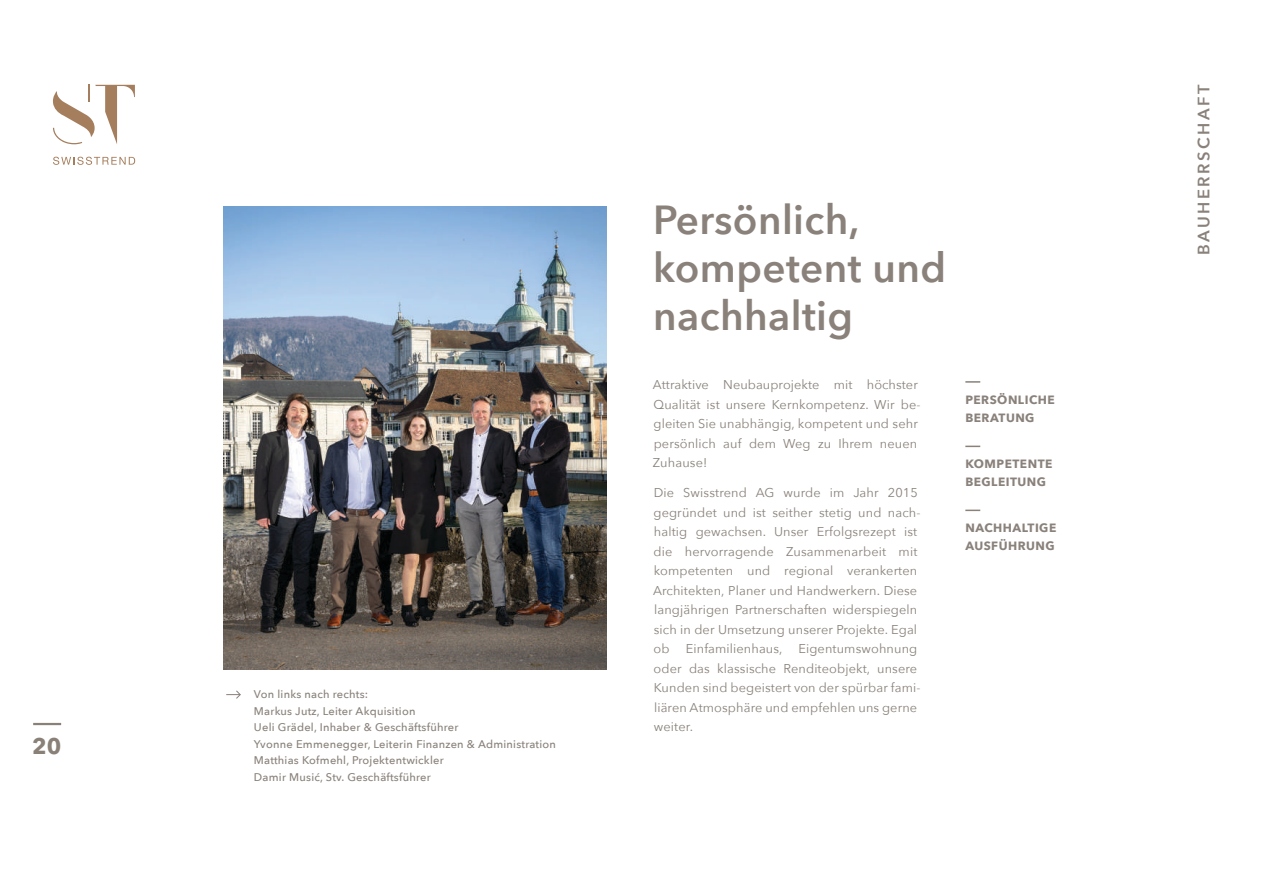
<style>
.page{position:relative;width:1263px;height:893px;background:#fff}
.page>*{position:absolute;margin:0;border:0;box-sizing:border-box;transform-origin:0 0}
.t1{font:600 40.5px/48px "Avenir Next";letter-spacing:.01em;color:#89817a}
.t2{font:700 22.5px "Avenir Next Cyr";color:#898078}
.t3{font:600 16.5px "Avenir Next";letter-spacing:.15em;color:#89817a}
.t4{font:12.75px/19.5px "Avenir Next";letter-spacing:.01em;color:#89817a}
.t5{font:700 12px/18px "Avenir Next";letter-spacing:.04em;color:#89817a}
.t6{font:500 11.1px/16.5px "Avenir Next";letter-spacing:.02em;color:#89817a}
</style>
<div class="page">
<svg style="left:965px;top:381px;width:15px;height:2px"></svg>
<svg style="left:965px;top:446px;width:15px;height:1px"></svg>
<svg style="left:965px;top:510px;width:15px;height:1px"></svg>
<svg style="left:226px;top:690px;width:15px;height:9px"></svg>
<svg style="left:53px;top:85px;width:82px;height:59px"></svg>
<svg style="left:53px;top:157px;width:82px;height:8px"></svg>
<img style="left:224px;top:207px;width:382px;height:463px">
<hr style="left:33px;top:723px;width:28px;height:2px;background:#898078">
<h2 class="t2" style="left:32px;top:732px;width:31px">20</h2>
<p class="t6" style="left:254px;top:686px;width:304px">Von links nach rechts:<br>Markus Jutz, Leiter Akquisition<br>Ueli Grädel, Inhaber &amp; Geschäftsführer<br>Yvonne Emmenegger, Leiterin Finanzen &amp; Administration Matthias Kofmehl, Projektentwickler<br>Damir Musić, Stv. Geschäftsführer</p>
<h1 class="t1" style="left:653px;top:195px;width:294px">Persönlich, kompetent und nachhaltig</h1>
<p class="t4" style="left:653px;top:375px;width:269px">Attraktive Neubauprojekte mit höchster Qualität ist unsere Kernkompetenz. Wir be&shy;gleiten Sie unabhängig, kompetent und sehr persönlich auf dem Weg zu Ihrem neuen Zuhause!</p>
<p class="t4" style="left:653px;top:483px;width:269px">Die Swisstrend AG wurde im Jahr 2015 gegründet und ist seither stetig und nach&shy;haltig gewachsen. Unser Erfolgsrezept ist die hervorragende Zusammenarbeit mit kompetenten und regional verankerten Architekten, Planer und Handwerkern. Diese langjährigen Partnerschaften widerspiegeln sich in der Umsetzung unserer Projekte. Egal ob</p>
<p class="t4" style="left:653px;top:639px;width:268px;text-indent:32px">Einfamilienhaus, Eigentumswohnung oder das klassische Renditeobjekt, unsere Kunden sind begeistert von der spürbar fami&shy;liären Atmosphäre und empfehlen uns gerne weiter.</p>
<p class="t5" style="left:965px;top:391px;width:91px">PERSÖNLICHE<br>BERATUNG</p>
<p class="t5" style="left:965px;top:455px;width:88px">KOMPETENTE<br>BEGLEITUNG</p>
<p class="t5" style="left:965px;top:519px;width:92px">NACHHALTIGE<br>AUSFÜHRUNG</p>
<p class="t3" style="left:1190px;top:255px;width:172px;rotate:-90deg">BAUHERRSCHAFT</p>
</div>
